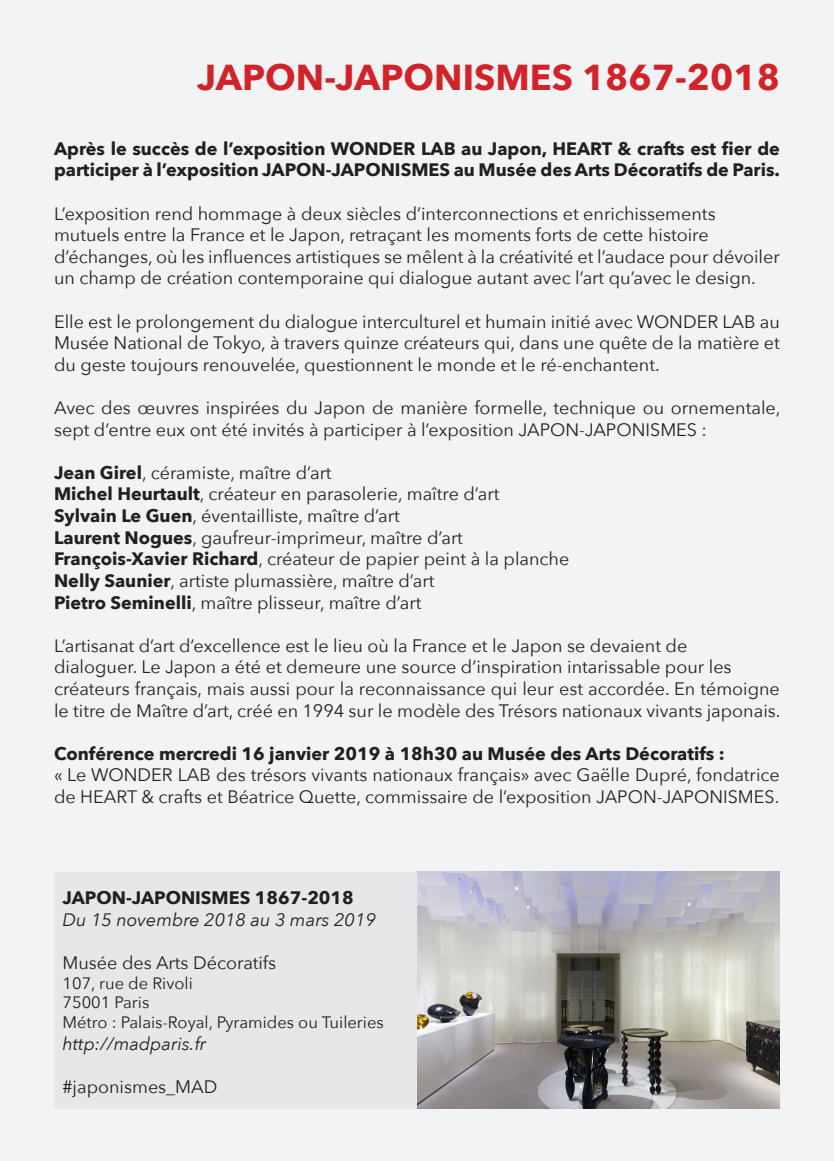
<style>
.page{position:relative;width:834px;height:1161px;background:#fff}
.page>*{position:absolute;margin:0;border:0;box-sizing:border-box;transform-origin:0 0}
.t1{font:700 36px "Avenir Next";color:#d1232a}
.t2{font:18px/21.6px "Avenir Next";color:#231f20}
.t3{font:700 18px/21.6px "Avenir Next";color:#231f20}
.t4{font:italic 18px "Avenir Next";color:#231f20}
.t5{font:16.5px "Avenir Next";color:#231f20}
.s1{font-weight:700}
</style>
<div class="page">
<div style="left:0;top:0;width:833px;height:1161px;background:#f2f3f4"></div>
<img style="left:417px;top:872px;width:362px;height:236px">
<div style="left:54px;top:872px;width:363px;height:236px;background:#e6e7e9"></div>
<p class="t1" style="left:197px;top:46px;width:584px">JAPON-JAPONISMES 1867-2018</p>
<p class="t3" style="left:54px;top:137px;width:727px">Après le succès de l’exposition WONDER LAB au Japon, HEART &amp; crafts est fier de participer à l’exposition JAPON-JAPONISMES au Musée des Arts Décoratifs de Paris.</p>
<p class="t2" style="left:54px;top:202px;width:663px">L’exposition rend hommage à deux siècles d’interconnections et enrichissements</p>
<p class="t2" style="left:54px;top:223px;width:656px">mutuels entre la France et le Japon, retraçant les moments forts de cette histoire</p>
<p class="t2" style="left:54px;top:245px;width:727px">d’échanges, où les influences artistiques se mêlent à la créativité et l’audace pour dévoiler un champ de création contemporaine qui dialogue autant avec l’art qu’avec le design.</p>
<p class="t2" style="left:54px;top:310px;width:727px;text-align:justify">Elle est le prolongement du dialogue interculturel et humain initié avec WONDER LAB au Musée National de Tokyo, à travers quinze créateurs qui, dans une quête de la matière et du geste toujours renouvelée, questionnent le monde et le ré-enchantent.</p>
<p class="t2" style="left:54px;top:396px;width:727px">Avec des œuvres inspirées du Japon de manière formelle, technique ou ornementale, sept d’entre eux ont été invités à participer à l’exposition JAPON-JAPONISMES :</p>
<p class="t2" style="left:54px;top:461px;width:279px"><span class="s1">Jean Girel</span>, céramiste, maître d’art</p>
<p class="t2" style="left:54px;top:483px;width:447px"><span class="s1">Michel Heurtault</span>, créateur en parasolerie, maître d’art</p>
<p class="t2" style="left:54px;top:504px;width:347px"><span class="s1">Sylvain Le Guen</span>, éventailliste, maître d’art</p>
<p class="t2" style="left:54px;top:526px;width:410px"><span class="s1">Laurent Nogues</span>, gaufreur-imprimeur, maître d’art</p>
<p class="t2" style="left:54px;top:547px;width:517px"><span class="s1">François-Xavier Richard</span>, créateur de papier peint à la planche</p>
<p class="t2" style="left:54px;top:569px;width:382px"><span class="s1">Nelly Saunier</span>, artiste plumassière, maître d’art</p>
<p class="t2" style="left:54px;top:591px;width:369px"><span class="s1">Pietro Seminelli</span>, maître plisseur, maître d’art</p>
<p class="t2" style="left:54px;top:634px;width:634px">L’artisanat d’art d’excellence est le lieu où la France et le Japon se devaient de</p>
<p class="t2" style="left:54px;top:655px;width:679px">dialoguer. Le Japon a été et demeure une source d’inspiration intarissable pour les</p>
<p class="t2" style="left:54px;top:677px;width:727px">créateurs français, mais aussi pour la reconnaissance qui leur est accordée. En témoigne le titre de Maître d’art, créé en 1994 sur le modèle des Trésors nationaux vivants japonais.</p>
<p class="t3" style="left:54px;top:742px;width:672px">Conférence mercredi 16 janvier 2019 à 18h30 au Musée des Arts Décoratifs :</p>
<p class="t2" style="left:54px;top:763px;width:727px">« Le WONDER LAB des trésors vivants nationaux français» avec Gaëlle Dupré, fondatrice de HEART &amp; crafts et Béatrice Quette, commissaire de l’exposition JAPON-JAPONISMES.</p>
<p class="t3" style="left:63px;top:886px;width:293px">JAPON-JAPONISMES 1867-2018</p>
<p class="t4" style="left:63px;top:904px;width:315px">Du 15 novembre 2018 au 3 mars 2019</p>
<p class="t2" style="left:63px;top:951px;width:215px">Musée des Arts Décoratifs</p>
<p class="t5" style="left:63px;top:969px;width:132px">107, rue de Rivoli</p>
<p class="t5" style="left:63px;top:989px;width:88px">75001 Paris</p>
<p class="t5" style="left:63px;top:1008px;width:323px">Métro : Palais-Royal, Pyramides ou Tuileries</p>
<p class="t4" style="left:63px;top:1028px;width:145px">http://madparis.fr</p>
<p class="t2" style="left:63px;top:1075px;width:156px">#japonismes_MAD</p>
</div>
